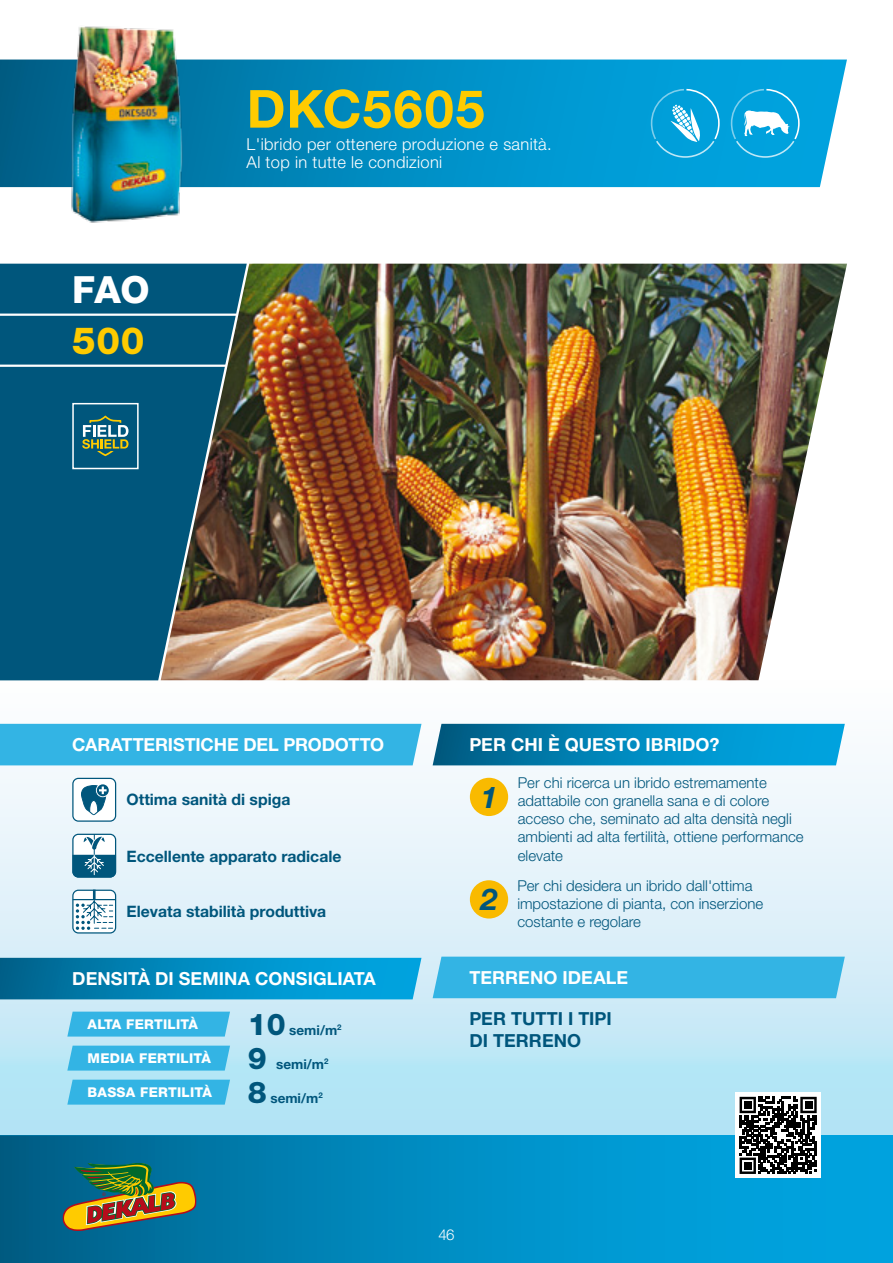
<style>
.page{position:relative;width:893px;height:1263px;background:#fff}
.page>*{position:absolute;margin:0;border:0;box-sizing:border-box;transform-origin:0 0}
.t1{font:700 52.5px "Helvetica Neue LT Std";letter-spacing:.025em;color:#ffcb00}
.t2{font:800 37.5px "Helvetica Neue LT Std";color:#fff}
.t3{font:800 37.5px "Helvetica Neue LT Std";color:#ffcb00}
.t4{font:800 30px "Helvetica Neue LT Std";color:#00567c}
.t5{font:italic 700 30px "Helvetica Neue LT Std";color:#00567c}
.t6{font:700 18px "Helvetica Neue LT Std";color:#fff}
.t7{font:700 18px/22.5px "Helvetica Neue LT Std";color:#00567c}
.t8{font:300 16.5px/18px "Helvetica Neue LT Std";letter-spacing:.02em;color:#fff}
.t9{font:700 15.75px "Helvetica Neue LT Std";color:#00567c}
.t10{font:300 15px/18px "Helvetica Neue LT Std";color:#00567c}
.t11{font:300 15px "Helvetica Neue LT Std";color:#fff}
.t12{font:800 13.5px "Helvetica Neue LT Std";letter-spacing:.02em;color:#fff}
.t13{font:700 13.5px "Helvetica Neue LT Std";color:#00567c}
</style>
<div class="page">
<div style="left:0;top:1135px;width:893px;height:128px;background:linear-gradient(to right,#00648e,#00adec)"></div>
<svg style="left:62px;top:1163px;width:135px;height:82px;background:#51755b"></svg>
<img style="left:247px;top:264px;width:557px;height:416px">
<div style="left:0;top:680px;width:893px;height:455px;background:linear-gradient(to bottom,#fffffe,#b1e2f4)"></div>
<svg style="left:0;top:60px;width:847px;height:127px;background:#048ec2"></svg>
<svg style="left:731px;top:89px;width:69px;height:69px;background:#31b3e3"></svg>
<svg style="left:651px;top:89px;width:69px;height:69px;background:#24acdf"></svg>
<img style="left:62px;top:26px;width:127px;height:197px">
<div style="left:736px;top:1093px;width:85px;height:85px;background:#fff"></div>
<svg style="left:740px;top:1097px;width:77px;height:77px"></svg>
<div style="left:744px;top:1101px;width:7px;height:7px;background:#000"></div>
<div style="left:805px;top:1101px;width:7px;height:7px;background:#000"></div>
<div style="left:744px;top:1162px;width:7px;height:7px;background:#000"></div>
<svg style="left:433px;top:724px;width:412px;height:41px;background:#0589bc"></svg>
<div style="left:433px;top:957px;width:412px;height:41px;background:#33b4e4"></div>
<div style="left:0;top:724px;width:421px;height:41px;background:#33b4e4"></div>
<svg style="left:884px;top:724px;width:9px;height:41px"></svg>
<svg style="left:0;top:958px;width:421px;height:41px;background:#018bbf"></svg>
<svg style="left:892px;top:958px;width:1px;height:41px"></svg>
<svg style="left:67px;top:1011px;width:163px;height:25px;background:#3bb7e5"></svg>
<div style="left:67px;top:1046px;width:163px;height:24px;background:#33b4e4"></div>
<div style="left:67px;top:1080px;width:163px;height:24px;background:#33b4e4"></div>
<svg style="left:0;top:264px;width:247px;height:416px;background:#165771"></svg>
<svg style="left:804px;top:264px;width:43px;height:202px"></svg>
<hr style="left:0;top:365px;width:226px;height:2px;background:#fff">
<hr style="left:0;top:314px;width:236px;height:2px;background:#fff">
<div style="left:72px;top:403px;width:67px;height:66px;background:#00567c;border:2px solid #fff"></div>
<svg style="left:82px;top:416px;width:46px;height:40px"></svg>
<svg style="left:72px;top:778px;width:44px;height:44px"></svg>
<svg style="left:72px;top:834px;width:44px;height:44px"></svg>
<svg style="left:72px;top:890px;width:44px;height:43px"></svg>
<div style="left:470px;top:778px;width:38px;height:38px;background:#f9ba00;border-radius:50%"></div>
<div style="left:470px;top:880px;width:38px;height:38px;background:#f9ba00;border-radius:50%"></div>
<h2 class="t2" style="left:72px;top:267px;width:79px">FAO</h2>
<h2 class="t3" style="left:72px;top:318px;width:74px">500</h2>
<h1 class="t1" style="left:247px;top:76px;width:239px">DKC5605</h1>
<p class="t8" style="left:247px;top:135px;width:307px">L'ibrido per ottenere produzione e sanità.<br>Al top in tutte le condizioni</p>
<p class="t6" style="left:72px;top:733px;width:314px">CARATTERISTICHE DEL PRODOTTO</p>
<p class="t6" style="left:469px;top:733px;width:251px">PER CHI È QUESTO IBRIDO?</p>
<p class="t9" style="left:127px;top:790px;width:165px">Ottima sanità di spiga</p>
<p class="t9" style="left:127px;top:846px;width:216px">Eccellente apparato radicale</p>
<p class="t9" style="left:127px;top:902px;width:201px">Elevata stabilità produttiva</p>
<h3 class="t5" style="left:481px;top:778px;width:18px">1</h3>
<h3 class="t5" style="left:481px;top:881px;width:18px">2</h3>
<p class="t10" style="left:518px;top:774px;width:287px">Per chi ricerca un ibrido estremamente adattabile con granella sana e di colore acceso che, seminato ad alta densità negli ambienti ad alta fertilità, ottiene performance elevate</p>
<p class="t10" style="left:517px;top:876px;width:247px">Per chi desidera un ibrido dall'ottima impostazione di pianta, con inserzione costante e regolare</p>
<p class="t6" style="left:72px;top:967px;width:305px">DENSITÀ DI SEMINA CONSIGLIATA</p>
<p class="t6" style="left:469px;top:966px;width:160px">TERRENO IDEALE</p>
<h3 class="t4" style="left:248px;top:1006px;width:39px">10</h3>
<p class="t13" style="left:289px;top:1022px;width:54px">semi/m<sup>2</sup></p>
<h3 class="t4" style="left:248px;top:1040px;width:20px">9</h3>
<p class="t13" style="left:276px;top:1056px;width:54px">semi/m<sup>2</sup></p>
<h3 class="t4" style="left:248px;top:1074px;width:20px">8</h3>
<p class="t13" style="left:270px;top:1090px;width:54px">semi/m<sup>2</sup></p>
<p class="t7" style="left:469px;top:1006px;width:144px">PER TUTTI I TIPI<br>DI TERRENO</p>
<p class="t12" style="left:88px;top:1016px;width:112px">ALTA FERTILITÀ</p>
<p class="t12" style="left:88px;top:1050px;width:125px">MEDIA FERTILITÀ</p>
<p class="t12" style="left:88px;top:1084px;width:126px">BASSA FERTILITÀ</p>
<p class="t11" style="left:438px;top:1225px;width:18px">46</p>
</div>
